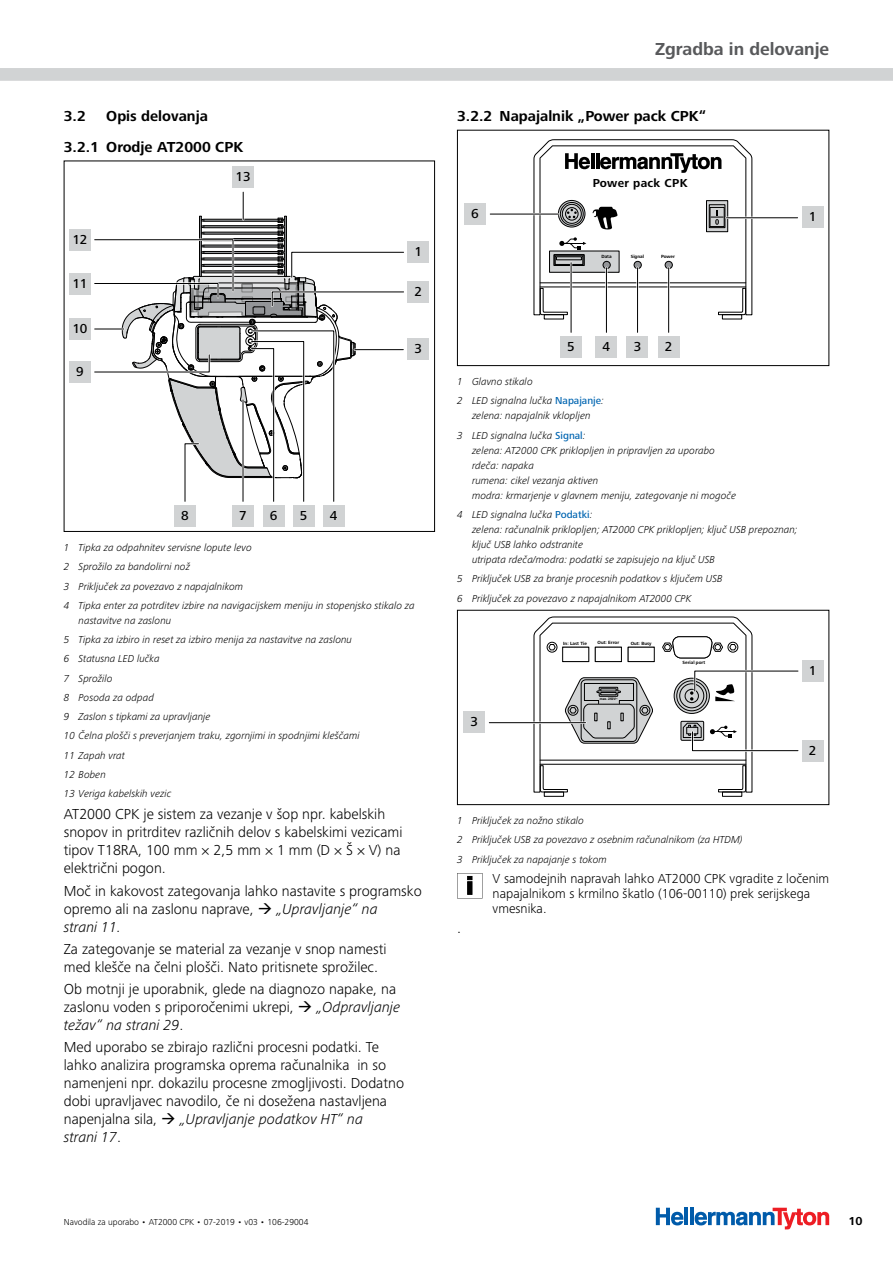
<style>
.page{position:relative;width:893px;height:1263px;background:#fff}
.page>*{position:absolute;margin:0;border:0;box-sizing:border-box;transform-origin:0 0}
.t1{font:700 18px "Frutiger Next LTW1 G";color:#58595b}
.t2{font:300 15px/18px "Frutiger Next LTW1 G";color:#000}
.t3{font:700 15px/30.8px "Frutiger Next LTW1 G";color:#000;text-align:center}
.t4{font:300 13.5px/15px "Frutiger Next LTW1 G";color:#000}
.t5{font:500 13.5px "Frutiger Next LTW1 G";color:#000}
.t6{font:700 12px "Frutiger Next LTW1 G";letter-spacing:.025em;color:#000}
.t7{font:italic 300 10.5px/19.2px "Frutiger Next LTW1 G";color:#000}
.t8{font:300 9px "Frutiger Next LTW1 G";color:#000}
.t9{font:700 4.65px "Frutiger Next LTW1 G";color:#000}
.t10{font:700 3.3px "Arial";color:#000}
.s1{font-style:italic}
.s2{font-weight:500;font-style:normal;color:#0065b1}
</style>
<div class="page">
<div style="left:0;top:68px;width:893px;height:13px;background:#d1d3d4"></div>
<hr style="left:684px;top:1208px;width:4px;height:17px;background:#005baa">
<hr style="left:690px;top:1208px;width:4px;height:17px;background:#005baa">
<svg style="left:656px;top:1208px;width:27px;height:17px"></svg>
<svg style="left:695px;top:1208px;width:134px;height:21px"></svg>
<div style="left:174px;top:505px;width:22px;height:21px;background:#d1d3d4"></div>
<div style="left:263px;top:505px;width:21px;height:21px;background:#d1d3d4"></div>
<div style="left:293px;top:505px;width:21px;height:21px;background:#d1d3d4"></div>
<div style="left:323px;top:505px;width:21px;height:21px;background:#d1d3d4"></div>
<div style="left:232px;top:505px;width:22px;height:21px;background:#d1d3d4"></div>
<div style="left:408px;top:338px;width:21px;height:22px;background:#d1d3d4"></div>
<div style="left:408px;top:281px;width:21px;height:22px;background:#d1d3d4"></div>
<div style="left:69px;top:273px;width:22px;height:21px;background:#d1d3d4"></div>
<div style="left:69px;top:229px;width:22px;height:22px;background:#d1d3d4"></div>
<div style="left:69px;top:319px;width:22px;height:21px;background:#d1d3d4"></div>
<div style="left:69px;top:362px;width:22px;height:21px;background:#d1d3d4"></div>
<svg style="left:94px;top:166px;width:310px;height:336px"></svg>
<div style="left:408px;top:242px;width:21px;height:21px;background:#d1d3d4"></div>
<div style="left:64px;top:161px;width:371px;height:371px;border:1px solid #000"></div>
<svg style="left:533px;top:139px;width:220px;height:177px"></svg>
<div style="left:544px;top:314px;width:20px;height:5px;border:1px solid #000"></div>
<div style="left:722px;top:314px;width:20px;height:5px;border:1px solid #000"></div>
<hr style="left:490px;top:213px;width:69px;height:2px;background:#fff">
<hr style="left:490px;top:214px;width:69px;height:1px;background:#000">
<div style="left:464px;top:203px;width:22px;height:21px;background:#d1d3d4"></div>
<hr style="left:667px;top:268px;width:3px;height:64px;background:#fff">
<hr style="left:668px;top:268px;width:1px;height:64px;background:#000">
<div style="left:658px;top:336px;width:21px;height:21px;background:#d1d3d4"></div>
<hr style="left:636px;top:268px;width:3px;height:64px;background:#fff">
<hr style="left:637px;top:268px;width:1px;height:64px;background:#000">
<div style="left:627px;top:336px;width:21px;height:21px;background:#d1d3d4"></div>
<hr style="left:605px;top:268px;width:3px;height:64px;background:#fff">
<hr style="left:606px;top:268px;width:1px;height:64px;background:#000">
<div style="left:596px;top:336px;width:21px;height:21px;background:#d1d3d4"></div>
<hr style="left:570px;top:263px;width:2px;height:69px;background:#fff">
<hr style="left:571px;top:263px;width:1px;height:69px;background:#000">
<div style="left:560px;top:336px;width:22px;height:21px;background:#d1d3d4"></div>
<hr style="left:726px;top:217px;width:72px;height:2px;background:#fff">
<hr style="left:726px;top:217px;width:72px;height:1px;background:#000">
<div style="left:802px;top:207px;width:21px;height:21px;background:#d1d3d4"></div>
<div style="left:457px;top:130px;width:372px;height:236px;border:1px solid #000"></div>
<div style="left:544px;top:792px;width:20px;height:5px;border:1px solid #000"></div>
<div style="left:722px;top:792px;width:20px;height:5px;border:1px solid #000"></div>
<hr style="left:489px;top:722px;width:97px;height:1px;background:#000">
<div style="left:463px;top:711px;width:22px;height:22px;background:#d1d3d4"></div>
<div style="left:802px;top:661px;width:21px;height:21px;background:#d1d3d4"></div>
<svg style="left:533px;top:616px;width:266px;height:177px"></svg>
<div style="left:802px;top:740px;width:21px;height:21px;background:#d1d3d4"></div>
<div style="left:457px;top:610px;width:372px;height:195px;border:1px solid #000"></div>
<svg style="left:457px;top:873px;width:25px;height:25px"></svg>
<h2 class="t3" style="left:64px;top:101px;width:181px">Opis delovanja<br>3.2. 1 Orodje AT2000 CPK</h2>
<h2 class="t3" style="left:64px;top:101px;width:24px">3.2</h2>
<p class="t5" style="left:72px;top:231px;width:17px">12</p>
<p class="t5" style="left:72px;top:275px;width:17px">11</p>
<p class="t5" style="left:72px;top:321px;width:17px">10</p>
<p class="t5" style="left:76px;top:364px;width:9px">9</p>
<p class="t5" style="left:236px;top:169px;width:17px">13</p>
<p class="t5" style="left:181px;top:508px;width:9px">8</p>
<p class="t5" style="left:239px;top:508px;width:9px">7</p>
<p class="t5" style="left:270px;top:508px;width:9px">6</p>
<p class="t5" style="left:300px;top:508px;width:9px">5</p>
<p class="t5" style="left:330px;top:508px;width:9px">4</p>
<p class="t5" style="left:414px;top:244px;width:9px">1</p>
<p class="t5" style="left:414px;top:284px;width:9px">2</p>
<p class="t5" style="left:414px;top:341px;width:9px">3</p>
<p class="t7" style="left:64px;top:538px;width:353px">1 Tipka za odpahnitev servisne lopute levo<br>2 Sprožilo za bandolirni nož<br>3 Priključek za povezavo z napajalnikom<br>4 Tipka enter za potrditev izbire na navigacijskem meniju in stopenjsko stikalo za</p>
<p class="t7" style="left:64px;top:611px;width:297px;text-indent:15px">nastavitve na zaslonu<br>5 Tipka za izbiro in reset za izbiro menija za nastavitve na zaslonu<br>6 Statusna LED lučka<br>7 Sprožilo<br>8 Posoda za odpad<br>9 Zaslon s tipkami za upravljanje<br>10 Čelna plošči s preverjanjem traku, zgornjimi in spodnjimi kleščami<br>11 Zapah vrat<br>12 Boben<br>13 Veriga kabelskih vezic</p>
<h2 class="t2" style="left:64px;top:805px;width:340px">AT2000 CPK je sistem za vezanje v šop npr. kabelskih snopov in pritrditev različnih delov s kabelskimi vezicami tipov T18RA, 100 mm × 2,5 mm × 1 mm (D × Š × V) na električni pogon.</h2>
<h2 class="t2" style="left:64px;top:881px;width:359px">Moč in kakovost zategovanja lahko nastavite s programsko opremo ali na zaslonu naprave, → <span class="s1">„Upravljanje“ na<br>strani 11.</span></h2>
<h2 class="t2" style="left:64px;top:940px;width:324px">Za zategovanje se material za vezanje v snop namesti med klešče na čelni plošči. Nato pritisnete sprožilec.</h2>
<h2 class="t2" style="left:64px;top:980px;width:338px">Ob motnji je uporabnik, glede na diagnozo napake, na zaslonu voden s priporočenimi ukrepi, → <span class="s1">„Odpravljanje težav“ na strani 29</span>.</h2>
<p class="t2" style="left:64px;top:1038px;width:342px">Med uporabo se zbirajo različni procesni podatki. Te lahko analizira programska oprema računalnika in so namenjeni npr. dokazilu procesne zmogljivosti. Dodatno dobi upravljavec navodilo, če ni dosežena nastavljena napenjalna sila, → <span class="s1">„Upravljanje podatkov HT“ na<br>strani 17</span>.</p>
<p class="t8" style="left:64px;top:1217px;width:246px">Navodila za uporabo • AT2000 CPK • 07-2019 • v03 • 106-29004</p>
<h1 class="t1" style="left:655px;top:39px;width:176px">Zgradba in delovanje</h1>
<h2 class="t3" style="left:457px;top:101px;width:251px">3.2.2 Napajalnik „Power pack CPK“</h2>
<p class="t5" style="left:471px;top:205px;width:9px">6</p>
<p class="t6" style="left:593px;top:176px;width:96px">Power pack CPK</p>
<p class="t9" style="left:601px;top:253px;width:12px">Data</p>
<p class="t9" style="left:631px;top:253px;width:15px">Signal</p>
<p class="t9" style="left:661px;top:253px;width:15px">Power</p>
<p class="t5" style="left:809px;top:209px;width:9px">1</p>
<p class="t5" style="left:567px;top:339px;width:9px">5</p>
<p class="t5" style="left:603px;top:339px;width:9px">4</p>
<p class="t5" style="left:634px;top:339px;width:9px">3</p>
<p class="t5" style="left:665px;top:339px;width:9px">2</p>
<p class="t7" style="left:457px;top:372px;width:148px">1 Glavno stikalo<br>2 LED signalna lučka <span class="s2">Napajanje</span>:</p>
<p class="t7" style="left:457px;top:406px;width:135px;text-indent:15px">zelena: napajalnik vklopljen<br>3 LED signalna lučka <span class="s2">Signal</span>:</p>
<p class="t7" style="left:472px;top:443px;width:266px;line-height:15px">zelena: AT2000 CPK priklopljen in pripravljen za uporabo rdeča: napaka<br>rumena: cikel vezanja aktiven<br>modra: krmarjenje v glavnem meniju, zategovanje ni mogoče</p>
<p class="t7" style="left:472px;top:507px;width:327px;line-height:15px;text-indent:-15px">4 LED signalna lučka <span class="s2">Podatki</span>:<br>zelena: računalnik priklopljen; AT2000 CPK priklopljen; ključ USB prepoznan; ključ USB lahko odstranite<br>utripata rdeča/modra: podatki se zapisujejo na ključ USB</p>
<p class="t7" style="left:457px;top:569px;width:267px">5 Priključek USB za branje procesnih podatkov s ključem USB<br>6 Priključek za povezavo z napajalnikom AT2000 CPK</p>
<p class="t5" style="left:470px;top:714px;width:9px">3</p>
<p class="t9" style="left:563px;top:640px;width:25px">In: Last Tie</p>
<p class="t9" style="left:597px;top:640px;width:23px">Out: Error</p>
<p class="t9" style="left:631px;top:640px;width:22px">Out: Busy</p>
<p class="t10" style="left:600px;top:696px;width:20px">max. 250V~</p>
<p class="t9" style="left:683px;top:660px;width:24px">Serial port</p>
<p class="t5" style="left:809px;top:663px;width:9px">1</p>
<p class="t5" style="left:809px;top:742px;width:9px">2</p>
<p class="t7" style="left:457px;top:811px;width:287px">1 Priključek za nožno stikalo<br>2 Priključek USB za povezavo z osebnim računalnikom (za HTDM)<br>3 Priključek za napajanje s tokom</p>
<p class="t4" style="left:493px;top:871px;width:338px">V samodejnih napravah lahko AT2000 CPK vgradite z ločenim napajalnikom s krmilno škatlo (106-00110) prek serijskega vmesnika.</p>
<h2 class="t2" style="left:457px;top:919px;width:5px">.</h2>
<p class="t6" style="left:848px;top:1214px;width:16px">10</p>
</div>
